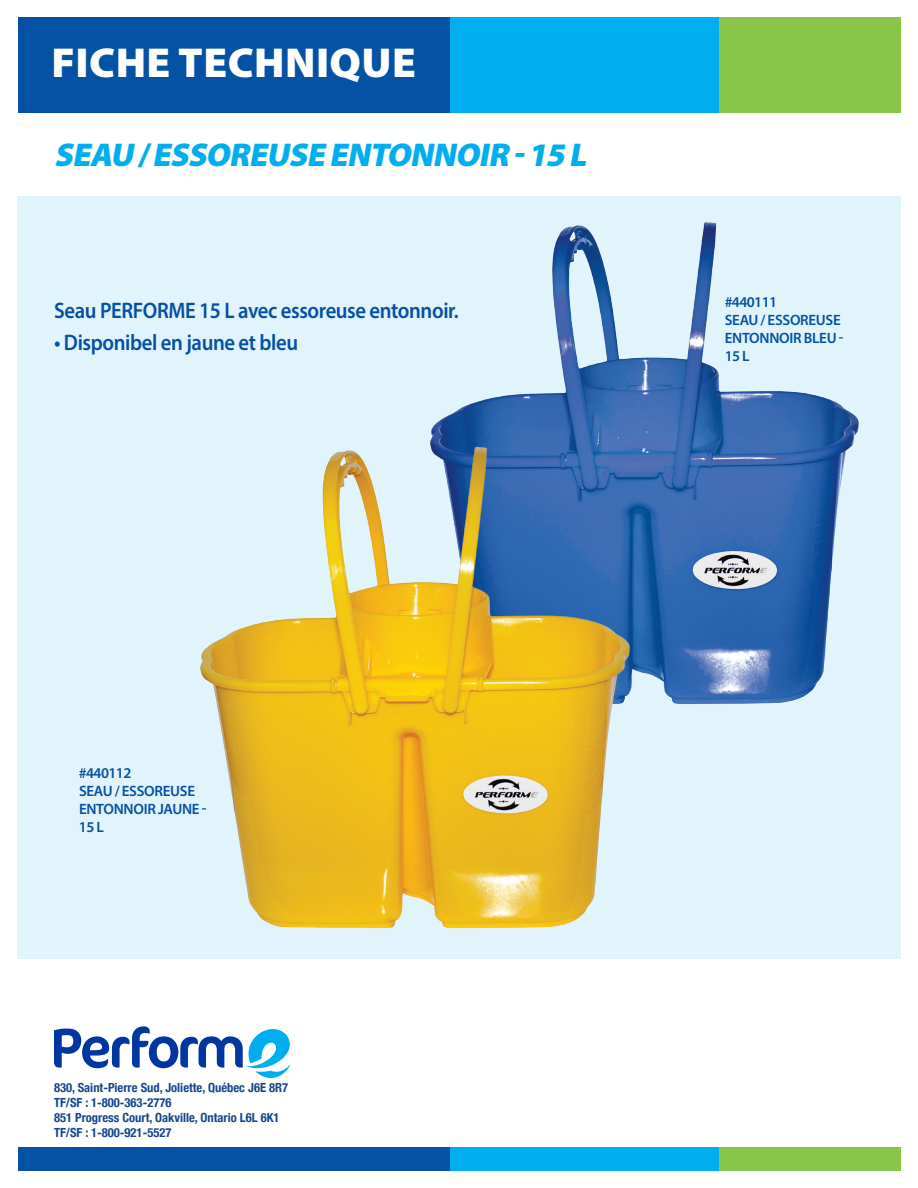
<style>
.page{position:relative;width:918px;height:1188px;background:#fff}
.page>*{position:absolute;margin:0;border:0;box-sizing:border-box;transform-origin:0 0}
.t1{font:900 42px "Myriad Pro";letter-spacing:.01em;color:#fff}
.t2{font:italic 900 33px "Myriad Pro";color:#00aeef}
.t3{font:600 22.5px "Myriad Pro";letter-spacing:-.02em;color:#0551a4;scale:.92 1}
.t4{font:600 15px/18px "Myriad Pro";letter-spacing:-.02em;color:#0551a4}
.t5{font:700 condensed 12.6px "Helvetica Neue";color:#17468d}
</style>
<div class="page">
<div style="left:719px;top:17px;width:182px;height:95px;background:#88c548"></div>
<div style="left:450px;top:17px;width:269px;height:95px;background:#00aeef"></div>
<div style="left:18px;top:17px;width:432px;height:95px;background:#0551a4"></div>
<div style="left:719px;top:1148px;width:182px;height:23px;background:#88c548"></div>
<div style="left:450px;top:1148px;width:269px;height:23px;background:#00aeef"></div>
<div style="left:18px;top:1148px;width:432px;height:23px;background:#0551a4"></div>
<div style="left:17px;top:197px;width:884px;height:762px;background:#e1f4fc"></div>
<img style="left:431px;top:222px;width:428px;height:482px">
<img style="left:200px;top:432px;width:488px;height:497px">
<svg style="left:54px;top:1026px;width:237px;height:52px"></svg>
<p class="t1" style="left:52px;top:35px;width:366px">FICHE TECHNIQUE</p>
<p class="t2" style="left:54px;top:133px;width:541px">SEAU /ESSOREUSE ENTONNOIR -15 L</p>
<p class="t3" style="left:54px;top:296px;width:442px">Seau PERFORME 15 L avec essoreuse entonnoir.</p>
<p class="t3" style="left:54px;top:328px;width:267px">• Disponibel en jaune et bleu</p>
<p class="t4" style="left:725px;top:292px;width:54px">#440111</p>
<p class="t4" style="left:725px;top:310px;width:120px">SEAU / ESSOREUSE<br>ENTONNOIR BLEU -<br>15 L</p>
<p class="t4" style="left:79px;top:764px;width:54px">#440112</p>
<p class="t4" style="left:79px;top:782px;width:129px">SEAU / ESSOREUSE<br>ENTONNOIR JAUNE -<br>15 L</p>
<p class="t5" style="left:54px;top:1077px;width:236px">830, Saint-Pierre Sud, Joliette, Québec J6E 8R7</p>
<p class="t5" style="left:54px;top:1092px;width:119px">TF/SF : 1-800-363-2776</p>
<p class="t5" style="left:54px;top:1107px;width:227px">851 Progress Court, Oakville, Ontario L6L 6K1</p>
<p class="t5" style="left:54px;top:1122px;width:119px">TF/SF : 1-800-921-5527</p>
</div>
